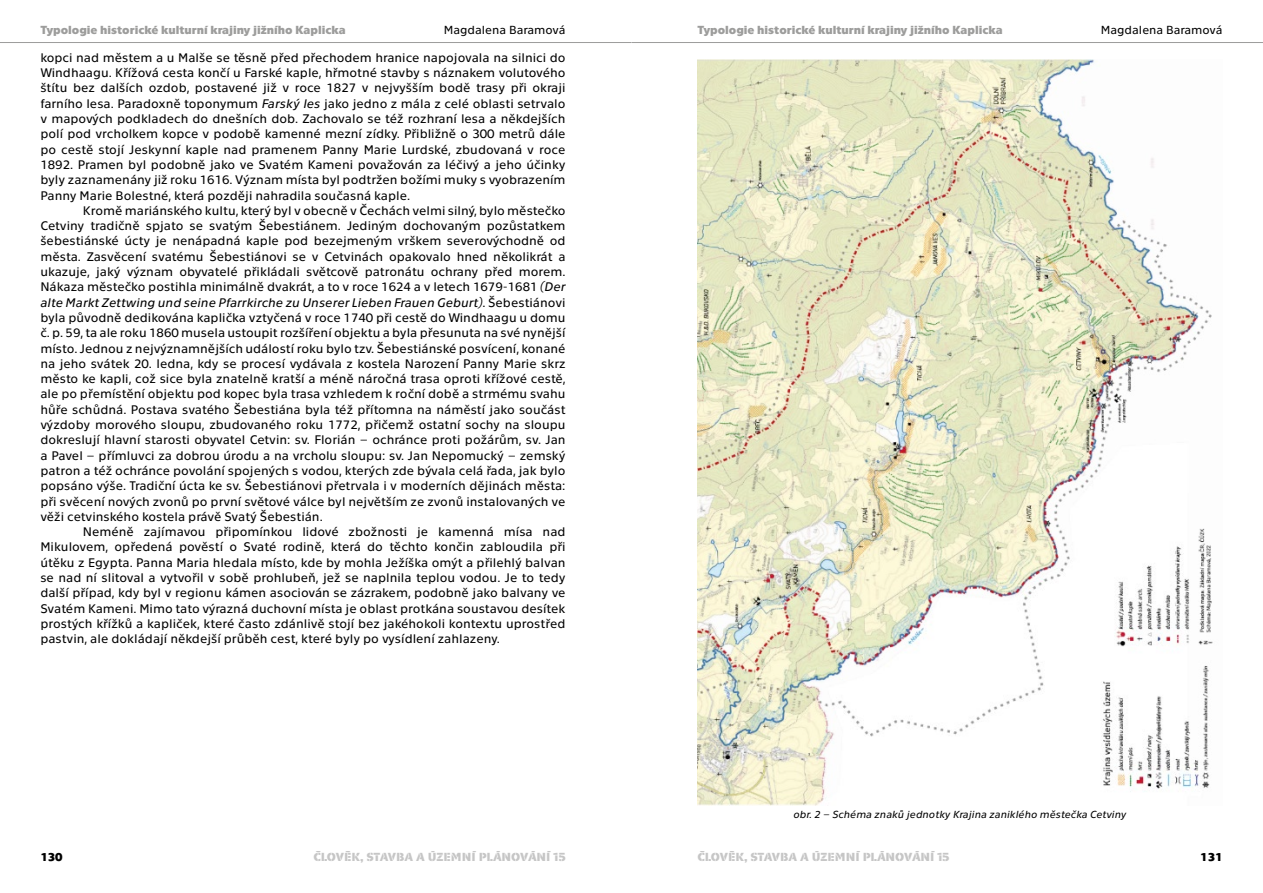
<style>
.page{position:relative;width:1263px;height:893px;background:#fff}
.page>*{position:absolute;margin:0;border:0;box-sizing:border-box;transform-origin:0 0}
.t1{font:12.75px/15.3px "Technika";color:#000;text-align:justify}
.t2{font:700 12px "Technika";color:#9d9d9c}
.t3{font:700 12px "Technika Stencil";color:#c6c6c6}
.t4{font:12px "Technika";color:#000}
.t5{font:700 12px "Technika";color:#000}
.t6{font:italic 10.5px "Technika";color:#000}
.s1{font-style:italic}
</style>
<div class="page">
<hr style="left:0;top:42px;width:631px;height:1px;background:#9d9d9c">
<hr style="left:632px;top:42px;width:631px;height:1px;background:#9d9d9c">
<img style="left:698px;top:59px;width:515px;height:746px">
<p class="t2" style="left:40px;top:21px;width:307px">Typologie historické kulturní krajiny jižního Kaplicka</p>
<p class="t4" style="left:444px;top:22px;width:123px">Magdalena Baramová</p>
<p class="t2" style="left:697px;top:21px;width:307px">Typologie historické kulturní krajiny jižního Kaplicka</p>
<p class="t4" style="left:1101px;top:22px;width:123px">Magdalena Baramová</p>
<p class="t1" style="left:40px;top:49px;width:527px">kopci nad městem a u Malše se těsně před přechodem hranice napojovala na silnici do Windhaagu. Křížová cesta končí u Farské kaple, hřmotné stavby s náznakem volutového štítu bez dalších ozdob, postavené již v roce 1827 v nejvyšším bodě trasy při okraji farního lesa. Paradoxně toponymum <span class="s1">Farský les</span> jako jedno z mála z celé oblasti setrvalo v mapových podkladech do dnešních dob. Zachovalo se též rozhraní lesa a někdejších polí pod vrcholkem kopce v podobě kamenné mezní zídky. Přibližně o 300 metrů dále po cestě stojí Jeskynní kaple nad pramenem Panny Marie Lurdské, zbudovaná v roce 1892. Pramen byl podobně jako ve Svatém Kameni považován za léčivý a jeho účinky byly zaznamenány již roku 1616. Význam místa byl podtržen božími muky s vyobrazením Panny Marie Bolestné, která později nahradila současná kaple.</p>
<p class="t1" style="left:40px;top:202px;width:527px;text-indent:43px">Kromě mariánského kultu, který byl v obecně v Čechách velmi silný, bylo městečko Cetviny tradičně spjato se svatým Šebestiánem. Jediným dochovaným pozůstatkem šebestiánské úcty je nenápadná kaple pod bezejmeným vrškem severovýchodně od města. Zasvěcení svatému Šebestiánovi se v Cetvinách opakovalo hned několikrát a ukazuje, jaký význam obyvatelé přikládali světcově patronátu ochrany před morem.<br>Nákaza městečko postihla minimálně dvakrát, a to v roce 1624 a v letech 1679-1681 <span class="s1">(Der alte Markt Zettwing und seine Pfarrkirche zu Unserer Lieben Frauen Geburt)</span>. Šebestiánovi byla původně dedikována kaplička vztyčená v roce 1740 při cestě do Windhaagu u domu č. p. 59, ta ale roku 1860 musela ustoupit rozšíření objektu a byla přesunuta na své nynější místo. Jednou z nejvýznamnějších událostí roku bylo tzv. Šebestiánské posvícení, konané na jeho svátek 20. ledna, kdy se procesí vydávala z kostela Narození Panny Marie skrz město ke kapli, což sice byla znatelně kratší a méně náročná trasa oproti křížové cestě, ale po přemístění objektu pod kopec byla trasa vzhledem k roční době a strmému svahu hůře schůdná. Postava svatého Šebestiána byla též přítomna na náměstí jako součást výzdoby morového sloupu, zbudovaného roku 1772, přičemž ostatní sochy na sloupu dokreslují hlavní starosti obyvatel Cetvin: sv. Florián – ochránce proti požárům, sv. Jan a Pavel – přímluvci za dobrou úrodu a na vrcholu sloupu: sv. Jan Nepomucký – zemský patron a též ochránce povolání spojených s vodou, kterých zde bývala celá řada, jak bylo popsáno výše. Tradiční úcta ke sv. Šebestiánovi přetrvala i v moderních dějinách města: při svěcení nových zvonů po první světové válce byl největším ze zvonů instalovaných ve věži cetvinského kostela právě Svatý Šebestián.</p>
<p class="t1" style="left:40px;top:523px;width:527px;text-indent:43px">Neméně zajímavou připomínkou lidové zbožnosti je kamenná mísa nad Mikulovem, opředená pověstí o Svaté rodině, která do těchto končin zabloudila při útěku z Egypta. Panna Maria hledala místo, kde by mohla Ježíška omýt a přilehlý balvan se nad ní slitoval a vytvořil v sobě prohlubeň, jež se naplnila teplou vodou. Je to tedy další případ, kdy byl v regionu kámen asociován se zázrakem, podobně jako balvany ve Svatém Kameni. Mimo tato výrazná duchovní místa je oblast protkána soustavou desítek prostých křížků a kapliček, které často zdánlivě stojí bez jakéhokoli kontextu uprostřed pastvin, ale dokládají někdejší průběh cest, které byly po vysídlení zahlazeny.</p>
<p class="t6" style="left:793px;top:807px;width:334px">obr. 2 – Schéma znaků jednotky Krajina zaniklého městečka Cetviny</p>
<p class="t5" style="left:40px;top:848px;width:24px">130</p>
<p class="t3" style="left:313px;top:850px;width:254px">ČLOVĚK, STAVBA A ÚZEMNÍ PLÁNOVÁNÍ 15</p>
<p class="t3" style="left:697px;top:850px;width:254px">ČLOVĚK, STAVBA A ÚZEMNÍ PLÁNOVÁNÍ 15</p>
<p class="t5" style="left:1200px;top:848px;width:24px">131</p>
</div>
